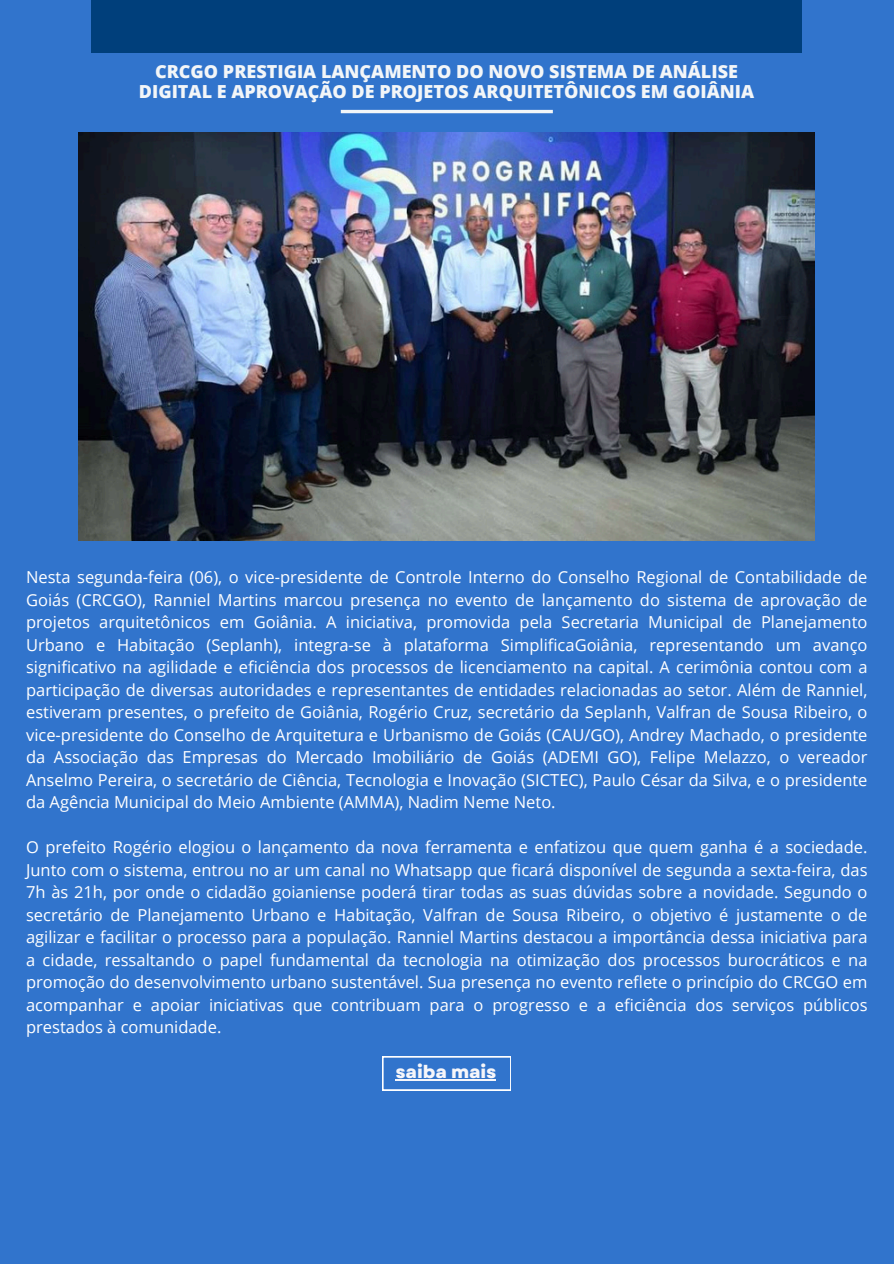
<style>
.page{position:relative;width:894px;height:1264px;background:#fff}
.page>*{position:absolute;margin:0;border:0;box-sizing:border-box;transform-origin:0 0}
.t1{font:800 18px/20.2px "Open Sans";color:#f3f6f8;text-align:center}
.t2{font:800 17.85px "Garet";color:#f6f6fa}
.t3{font:16.5px/22.5px "Open Sans";color:#fff;text-align:justify}
</style>
<div class="page">
<div style="left:0;top:0;width:893px;height:1263px;background:#3174cc"></div>
<div style="left:92px;top:0;width:709px;height:52px;background:#003f7b"></div>
<hr style="left:341px;top:110px;width:211px;height:3px;background:#f3f6f8">
<img style="left:78px;top:132px;width:736px;height:408px">
<svg style="left:382px;top:1056px;width:128px;height:34px"></svg>
<hr style="left:395px;top:1079px;width:101px;height:1px;background:#f6f6fa">
<p class="t1" style="left:139px;top:61px;width:616px">CRCGO PRESTIGIA LANÇAMENTO DO NOVO SISTEMA DE ANÁLISE<br>DIGITAL E APROVAÇÃO DE PROJETOS ARQUITETÔNICOS EM GOIÂNIA</p>
<p class="t3" style="left:26px;top:565px;width:842px">Nesta segunda-feira (06), o vice-presidente de Controle Interno do Conselho Regional de Contabilidade de Goiás (CRCGO), Ranniel Martins marcou presença no evento de lançamento do sistema de aprovação de projetos arquitetônicos em Goiânia. A iniciativa, promovida pela Secretaria Municipal de Planejamento Urbano e Habitação (Seplanh), integra-se à plataforma SimplificaGoiânia, representando um avanço significativo na agilidade e eficiência dos processos de licenciamento na capital. A cerimônia contou com a participação de diversas autoridades e representantes de entidades relacionadas ao setor. Além de Ranniel, estiveram presentes, o prefeito de Goiânia, Rogério Cruz, secretário da Seplanh, Valfran de Sousa Ribeiro, o vice-presidente do Conselho de Arquitetura e Urbanismo de Goiás (CAU/GO), Andrey Machado, o presidente da Associação das Empresas do Mercado Imobiliário de Goiás (ADEMI GO), Felipe Melazzo, o vereador Anselmo Pereira, o secretário de Ciência, Tecnologia e Inovação (SICTEC), Paulo César da Silva, e o presidente da Agência Municipal do Meio Ambiente (AMMA), Nadim Neme Neto.</p>
<p class="t3" style="left:26px;top:835px;width:842px">O prefeito Rogério elogiou o lançamento da nova ferramenta e enfatizou que quem ganha é a sociedade.<br>Junto com o sistema, entrou no ar um canal no Whatsapp que ficará disponível de segunda a sexta-feira, das 7h às 21h, por onde o cidadão goianiense poderá tirar todas as suas dúvidas sobre a novidade. Segundo o secretário de Planejamento Urbano e Habitação, Valfran de Sousa Ribeiro, o objetivo é justamente o de agilizar e facilitar o processo para a população. Ranniel Martins destacou a importância dessa iniciativa para a cidade, ressaltando o papel fundamental da tecnologia na otimização dos processos burocráticos e na promoção do desenvolvimento urbano sustentável. Sua presença no evento reflete o princípio do CRCGO em acompanhar e apoiar iniciativas que contribuam para o progresso e a eficiência dos serviços públicos prestados à comunidade.</p>
<h2 class="t2" style="left:395px;top:1058px;width:102px">saiba mais</h2>
</div>
